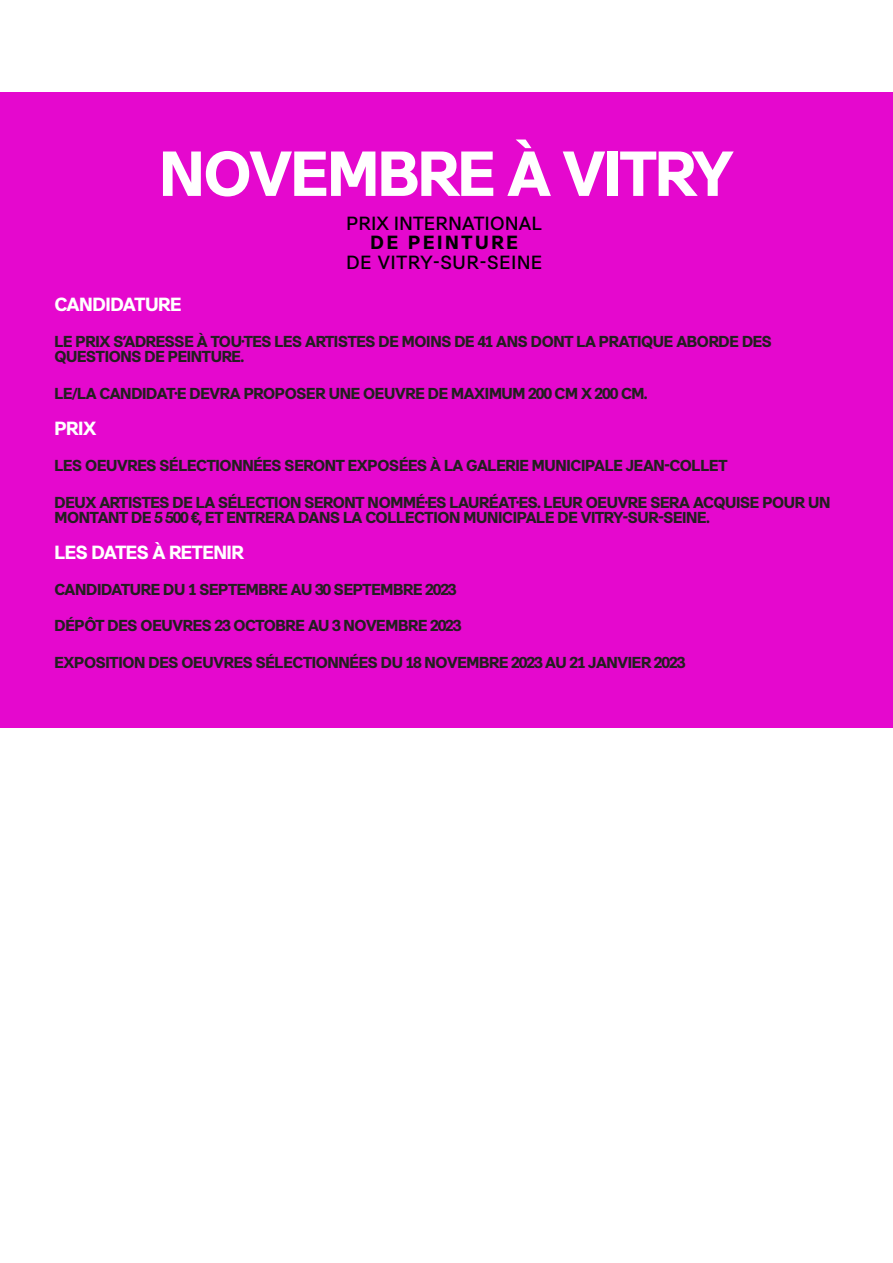
<style>
.page{position:relative;width:893px;height:1263px;background:#fff}
.page>*{position:absolute;margin:0;border:0;box-sizing:border-box;transform-origin:0 0}
.t1{font:700 60px "Synthese";letter-spacing:-.065em;color:#fff}
.t2{font:700 18px "Synthese";letter-spacing:-.065em;color:#fff}
.t3{font:18px "Synthese";letter-spacing:-.015em;color:#000}
.t4{font:18px "Synthese";letter-spacing:.01em;color:#000}
.t5{font:700 18px "Synthese";letter-spacing:.11em;color:#000}
.t6{font:700 15px/15px "Synthese";letter-spacing:-.065em;color:#231f20}
</style>
<div class="page">
<div style="left:0;top:92px;width:893px;height:636px;background:#e508ce"></div>
<p class="t1" style="left:158px;top:126px;width:579px">NOVEMBRE À VITRY</p>
<p class="t3" style="left:346px;top:209px;width:198px">PRIX INTERNATIONAL</p>
<p class="t5" style="left:370px;top:229px;width:150px">DE PEINTURE</p>
<p class="t4" style="left:346px;top:247px;width:198px">DE VITRY-SUR-SEINE</p>
<p class="t2" style="left:54px;top:290px;width:129px">CANDIDATURE</p>
<p class="t6" style="left:54px;top:333px;width:720px">LE PRIX S’ADRESSE À TOU·TES LES ARTISTES DE MOINS DE 41 ANS DONT LA PRATIQUE ABORDE DES<br>QUESTIONS DE PEINTURE.</p>
<p class="t6" style="left:54px;top:385px;width:595px">LE/LA CANDIDAT·E DEVRA PROPOSER UNE OEUVRE DE MAXIMUM 200 CM X 200 CM.</p>
<p class="t2" style="left:54px;top:414px;width:44px">PRIX</p>
<p class="t6" style="left:54px;top:457px;width:675px">LES OEUVRES SÉLECTIONNÉES SERONT EXPOSÉES À LA GALERIE MUNICIPALE JEAN-COLLET</p>
<p class="t6" style="left:54px;top:493px;width:778px">DEUX ARTISTES DE LA SÉLECTION SERONT NOMMÉ·ES LAURÉAT·ES. LEUR OEUVRE SERA ACQUISE POUR UN<br>MONTANT DE 5 500 €, ET ENTRERA DANS LA COLLECTION MUNICIPALE DE VITRY-SUR-SEINE.</p>
<p class="t2" style="left:54px;top:538px;width:192px">LES DATES À RETENIR</p>
<p class="t6" style="left:54px;top:581px;width:404px">CANDIDATURE DU 1 SEPTEMBRE AU 30 SEPTEMBRE 2023</p>
<p class="t6" style="left:54px;top:617px;width:409px">DÉPÔT DES OEUVRES 23 OCTOBRE AU 3 NOVEMBRE 2023</p>
<p class="t6" style="left:54px;top:653px;width:633px">EXPOSITION DES OEUVRES SÉLECTIONNÉES DU 18 NOVEMBRE 2023 AU 21 JANVIER 2023</p>
</div>
